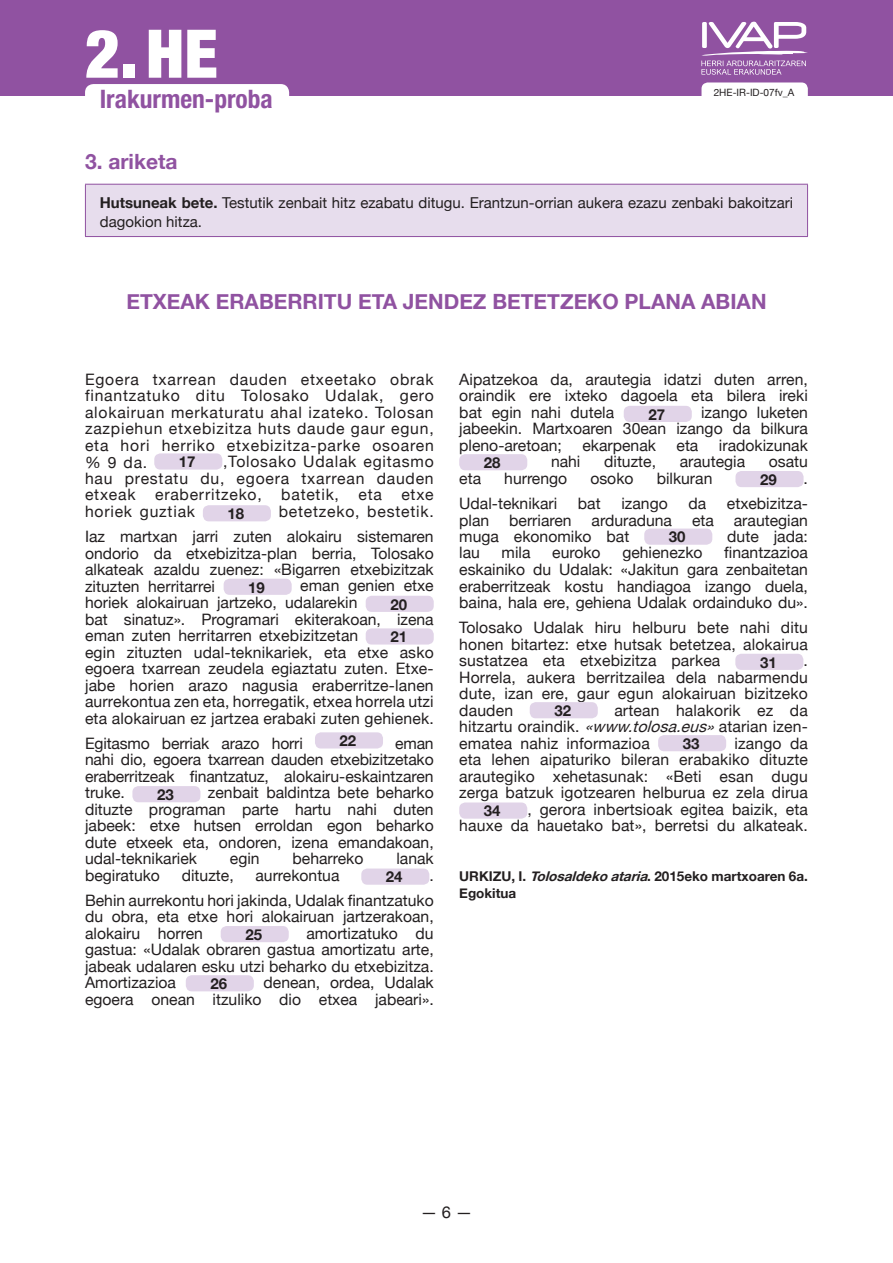
<style>
.page{position:relative;width:893px;height:1263px;background:#fff}
.page>*{position:absolute;margin:0;border:0;box-sizing:border-box;transform-origin:0 0}
.t1{font:900 condensed 67.2px "Helvetica Neue LT Pro";color:#fff}
.t2{font:700 condensed 25.5px "Helvetica Neue LT Pro";color:#9052a1}
.t3{font:700 21px "Helvetica Neue";color:#9052a1}
.t4{font:16.5px "Helvetica Neue";color:#231f20}
.t5{font:15.75px/16.5px "Helvetica Neue";color:#231f20;text-align:justify}
.t6{font:15px/19.5px "Helvetica Neue";color:#231f20}
.t7{font:700 15px "Helvetica Neue";color:#231f20}
.t8{font:700 13.5px/16.5px "Helvetica Neue";color:#231f20}
.t9{font:10.05px "Helvetica Neue";color:#231f20}
.s1{font-weight:700}
.s2{font-style:italic}
</style>
<div class="page">
<div style="left:0;top:0;width:893px;height:96px;background:#9052a1"></div>
<div style="left:85px;top:84px;width:204px;height:27px;background:#fff;border-radius:9px"></div>
<svg style="left:701px;top:22px;width:107px;height:53px"></svg>
<div style="left:701px;top:82px;width:107px;height:20px;background:#fff;border-radius:6px"></div>
<div style="left:85px;top:184px;width:722px;height:53px;background:#e7dded"></div>
<hr style="left:85px;top:184px;width:723px;height:1px;background:#9052a1">
<hr style="left:85px;top:185px;width:1px;height:51px;background:#9052a1">
<hr style="left:807px;top:185px;width:1px;height:51px;background:#9052a1">
<hr style="left:85px;top:236px;width:723px;height:1px;background:#9052a1">
<div style="left:154px;top:453px;width:68px;height:17px;background:#e1d4e8;border-radius:6px"></div>
<div style="left:203px;top:505px;width:68px;height:16px;background:#e1d4e8;border-radius:6px"></div>
<div style="left:224px;top:579px;width:68px;height:16px;background:#e1d4e8;border-radius:6px"></div>
<div style="left:366px;top:596px;width:68px;height:16px;background:#e1d4e8;border-radius:6px"></div>
<div style="left:366px;top:628px;width:68px;height:16px;background:#e1d4e8;border-radius:6px"></div>
<div style="left:315px;top:732px;width:68px;height:16px;background:#e1d4e8;border-radius:6px"></div>
<div style="left:132px;top:786px;width:68px;height:16px;background:#e1d4e8;border-radius:6px"></div>
<div style="left:361px;top:868px;width:68px;height:17px;background:#e1d4e8;border-radius:6px"></div>
<div style="left:221px;top:926px;width:68px;height:16px;background:#e1d4e8;border-radius:6px"></div>
<div style="left:186px;top:975px;width:68px;height:16px;background:#e1d4e8;border-radius:6px"></div>
<div style="left:624px;top:406px;width:68px;height:16px;background:#e1d4e8;border-radius:6px"></div>
<div style="left:459px;top:454px;width:68px;height:16px;background:#e1d4e8;border-radius:6px"></div>
<div style="left:735px;top:471px;width:68px;height:16px;background:#e1d4e8;border-radius:6px"></div>
<div style="left:644px;top:529px;width:68px;height:16px;background:#e1d4e8;border-radius:6px"></div>
<div style="left:735px;top:654px;width:68px;height:16px;background:#e1d4e8;border-radius:6px"></div>
<div style="left:530px;top:702px;width:68px;height:16px;background:#e1d4e8;border-radius:6px"></div>
<div style="left:658px;top:735px;width:68px;height:16px;background:#e1d4e8;border-radius:6px"></div>
<div style="left:459px;top:802px;width:68px;height:17px;background:#e1d4e8;border-radius:6px"></div>
<h1 class="t1" style="left:85px;top:12px;width:134px">2.HE</h1>
<h2 class="t2" style="left:100px;top:83px;width:175px">Irakurmen-proba</h2>
<p class="t9" style="left:714px;top:86px;width:82px">2HE-IR-ID-07fv_A</p>
<h3 class="t3" style="left:85px;top:149px;width:94px">3. ariketa</h3>
<p class="t6" style="left:100px;top:193px;width:695px"><span class="s1">Hutsuneak bete.</span> Testutik zenbait hitz ezabatu ditugu. Erantzun-orrian aukera ezazu zenbaki bakoitzari dagokion hitza.</p>
<h3 class="t3" style="left:126px;top:289px;width:642px">ETXEAK ERABERRITU ETA JENDEZ BETETZEKO PLANA ABIAN</h3>
<p class="t5" style="left:85px;top:371px;width:350px">Egoera txarrean dauden etxeetako obrak finantzatuko ditu Tolosako Udalak, gero alokairuan merkaturatu ahal izateko. Tolosan zazpiehun etxebizitza huts daude gaur egun, eta hori herriko etxebizitza-parke osoaren % 9 da.</p>
<p class="t5" style="left:85px;top:453px;width:350px;text-indent:138px">,Tolosako Udalak egitasmo hau prestatu du, egoera txarrean dauden etxeak eraberritzeko, batetik, eta etxe horiek guztiak</p>
<p class="t7" style="left:179px;top:453px;width:18px">17</p>
<p class="t5" style="left:85px;top:499px;width:350px;line-height:25px;text-align:right">betetzeko, bestetik.<br>Iaz martxan jarri zuten alokairu sistemaren</p>
<p class="t5" style="left:85px;top:544px;width:350px">ondorio da etxebizitza-plan berria, Tolosako alkateak azaldu zuenez: «Bigarren etxebizitzak zituzten herritarrei</p>
<p class="t7" style="left:228px;top:504px;width:18px">18</p>
<p class="t5" style="left:85px;top:577px;width:350px;text-indent:215px">eman genien etxe horiek alokairuan jartzeko, udalarekin</p>
<p class="t7" style="left:248px;top:578px;width:18px">19</p>
<p class="t7" style="left:390px;top:595px;width:18px">20</p>
<p class="t5" style="left:85px;top:610px;width:350px">bat sinatuz». Programari ekiterakoan, izena eman zuten herritarren etxebizitzetan</p>
<p class="t7" style="left:390px;top:628px;width:18px">21</p>
<p class="t5" style="left:85px;top:643px;width:350px">egin zituzten udal-teknikariek, eta etxe asko egoera txarrean zeudela egiaztatu zuten. Etxe&shy;jabe horien arazo nagusia eraberritze-lanen aurrekontua zen eta, horregatik, etxea horrela utzi eta alokairuan ez jartzea erabaki zuten gehienek.</p>
<p class="t5" style="left:85px;top:734px;width:219px">Egitasmo berriak arazo horri</p>
<p class="t7" style="left:340px;top:732px;width:18px">22</p>
<p class="t5" style="left:85px;top:734px;width:350px;text-indent:310px">eman nahi dio, egoera txarrean dauden etxebizitzetako eraberritzeak finantzatuz, alokairu-eskaintzaren truke.</p>
<p class="t5" style="left:85px;top:784px;width:350px;text-indent:123px">zenbait baldintza bete beharko dituzte programan parte hartu nahi duten jabeek: etxe hutsen erroldan egon beharko dute etxeek eta, ondoren, izena emandakoan, udal-teknikariek</p>
<p class="t7" style="left:157px;top:785px;width:18px">23</p>
<p class="t5" style="left:230px;top:850px;width:31px">egin</p>
<p class="t5" style="left:293px;top:850px;width:72px">beharreko</p>
<p class="t5" style="left:396px;top:850px;width:39px">lanak</p>
<p class="t5" style="left:85px;top:866px;width:76px">begiratuko</p>
<p class="t5" style="left:182px;top:866px;width:53px">dituzte,</p>
<p class="t5" style="left:255px;top:866px;width:86px">aurrekontua</p>
<p class="t7" style="left:386px;top:868px;width:18px">24</p>
<p class="t5" style="left:85px;top:862px;width:350px;line-height:25px;text-align:right">.<br>Behin aurrekontu hori jakinda, Udalak finantzatuko</p>
<p class="t5" style="left:85px;top:908px;width:350px">du obra, eta etxe hori alokairuan jartzerakoan, alokairu horren</p>
<p class="t5" style="left:85px;top:924px;width:350px;text-indent:221px">amortizatuko du gastua: «Udalak obraren gastua amortizatu arte, jabeak udalaren esku utzi beharko du etxebizitza.<br>Amortizazioa</p>
<p class="t7" style="left:245px;top:925px;width:18px">25</p>
<p class="t5" style="left:85px;top:974px;width:350px;text-align:right">denean, ordea, Udalak<br>egoera onean itzuliko dio etxea jabeari».</p>
<p class="t7" style="left:210px;top:974px;width:18px">26</p>
<p class="t5" style="left:459px;top:371px;width:350px">Aipatzekoa da, arautegia idatzi duten arren, oraindik ere ixteko dagoela eta bilera ireki bat egin nahi dutela</p>
<p class="t5" style="left:459px;top:404px;width:350px;text-indent:242px">izango luketen jabeekin. Martxoaren 30ean izango da bilkura pleno-aretoan;</p>
<p class="t7" style="left:648px;top:405px;width:18px">27</p>
<p class="t5" style="left:582px;top:437px;width:75px">ekarpenak</p>
<p class="t5" style="left:676px;top:437px;width:23px">eta</p>
<p class="t5" style="left:719px;top:437px;width:90px">iradokizunak</p>
<p class="t7" style="left:484px;top:453px;width:18px">28</p>
<p class="t5" style="left:551px;top:453px;width:31px">nahi</p>
<p class="t5" style="left:604px;top:453px;width:53px">dituzte,</p>
<p class="t5" style="left:680px;top:453px;width:67px">arautegia</p>
<p class="t5" style="left:769px;top:453px;width:41px">osatu</p>
<p class="t5" style="left:459px;top:470px;width:23px">eta</p>
<p class="t5" style="left:504px;top:470px;width:65px">hurrengo</p>
<p class="t5" style="left:590px;top:470px;width:45px">osoko</p>
<p class="t5" style="left:657px;top:470px;width:57px">bilkuran</p>
<p class="t7" style="left:760px;top:470px;width:18px">29</p>
<p class="t5" style="left:803px;top:470px;width:6px">.</p>
<p class="t5" style="left:459px;top:495px;width:100px">Udal-teknikari</p>
<p class="t5" style="left:578px;top:495px;width:24px">bat</p>
<p class="t5" style="left:621px;top:495px;width:48px">izango</p>
<p class="t5" style="left:688px;top:495px;width:19px">da</p>
<p class="t5" style="left:727px;top:495px;width:83px">etxebizitza-</p>
<p class="t5" style="left:459px;top:511px;width:32px">plan</p>
<p class="t5" style="left:509px;top:511px;width:64px">berriaren</p>
<p class="t5" style="left:592px;top:511px;width:82px">arduraduna</p>
<p class="t5" style="left:692px;top:511px;width:23px">eta</p>
<p class="t5" style="left:734px;top:511px;width:76px">arautegian</p>
<p class="t5" style="left:459px;top:528px;width:172px">muga ekonomiko bat</p>
<p class="t7" style="left:669px;top:528px;width:18px">30</p>
<p class="t5" style="left:727px;top:528px;width:82px">dute jada:</p>
<p class="t5" style="left:459px;top:544px;width:22px">lau</p>
<p class="t5" style="left:502px;top:544px;width:30px">mila</p>
<p class="t5" style="left:552px;top:544px;width:50px">euroko</p>
<p class="t5" style="left:622px;top:544px;width:82px">gehienezko</p>
<p class="t5" style="left:459px;top:544px;width:350px;text-indent:265px">finantzazioa eskainiko du Udalak: «Jakitun gara zenbaitetan eraberritzeak kostu handiagoa izango duela, baina, hala ere, gehiena Udalak ordainduko du».</p>
<p class="t5" style="left:459px;top:619px;width:350px">Tolosako Udalak hiru helburu bete nahi ditu honen bitartez: etxe hutsak betetzea, alokairua sustatzea eta etxebizitza parkea</p>
<p class="t7" style="left:760px;top:653px;width:18px">31</p>
<p class="t5" style="left:459px;top:652px;width:350px;text-indent:344px">.<br>Horrela, aukera berritzailea dela nabarmendu dute, izan ere, gaur egun alokairuan bizitzeko dauden</p>
<p class="t5" style="left:459px;top:701px;width:350px;text-indent:155px">artean halakorik ez da hitzartu oraindik. <span class="s2">«www.tolosa.eus»</span>atarian izen&shy;ematea nahiz informazioa</p>
<p class="t7" style="left:554px;top:701px;width:18px">32</p>
<p class="t5" style="left:459px;top:734px;width:350px;text-indent:275px">izango da eta lehen aipaturiko bileran erabakiko dituzte arautegiko xehetasunak: «Beti esan dugu zerga batzuk igotzearen helburua ez zela dirua</p>
<p class="t7" style="left:484px;top:802px;width:18px">34</p>
<p class="t7" style="left:683px;top:734px;width:18px">33</p>
<p class="t5" style="left:459px;top:800px;width:350px;text-align:right">, gerora inbertsioak egitea baizik, eta<br>hauxe da hauetako bat», berretsi du alkateak.</p>
<p class="t8" style="left:459px;top:868px;width:350px">URKIZU, I. <span class="s2">Tolosaldekoataria</span>. 2015eko martxoaren 6a.<br>Egokitua</p>
<p class="t4" style="left:421px;top:1202px;width:53px">— 6 —</p>
</div>
